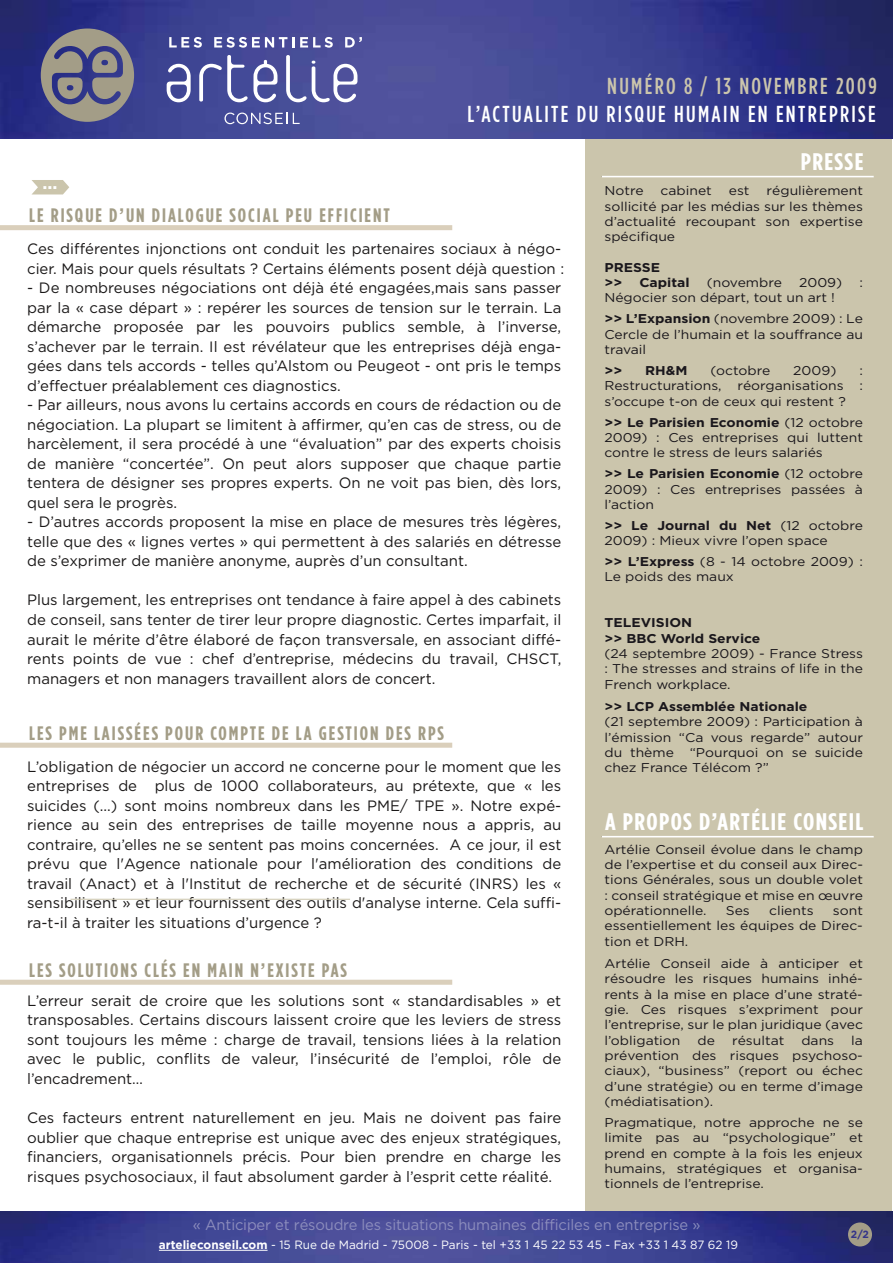
<style>
.page{position:relative;width:893px;height:1263px;background:#fff}
.page>*{position:absolute;margin:0;border:0;box-sizing:border-box;transform-origin:0 0}
.t1{font:700 24px "Gotham Condensed";letter-spacing:.05em;color:#fff;scale:1.11 1}
.t2{font:500 23.1px "Gotham Condensed";letter-spacing:.1em;color:#fff}
.t3{font:500 23.1px "Gotham Condensed";letter-spacing:.1em;color:#cbc5ac}
.t4{font:700 19.5px "Gotham Condensed";letter-spacing:.1em;color:#a39d87}
.t5{font:700 18px "Gotham";color:#fff}
.t6{font:15px/19.5px "Gotham";color:#1a1818;text-align:justify}
.t7{font:15px "Gotham";letter-spacing:-.01em;color:#8c8dbd}
.t8{font:12.75px/15.3px "Gotham";color:#1a171c;text-align:justify;scale:1.09 1}
.t9{font:700 12.75px/15.3px "Gotham";color:#1a171c;scale:1.09 1}
.t10{font:12px "Gotham";color:#fff}
.t11{font:700 10.5px "Gotham";color:#343589}
.s1{font-weight:700}
</style>
<div class="page">
<div style="left:586px;top:131px;width:306px;height:1090px;background:#cbc5ac"></div>
<div style="left:0;top:225px;width:452px;height:5px;background:#dacfbb"></div>
<div style="left:0;top:743px;width:452px;height:5px;background:#dacfbb"></div>
<div style="left:0;top:980px;width:452px;height:5px;background:#dacfbb"></div>
<hr style="left:602px;top:176px;width:272px;height:1px;background:#fff">
<hr style="left:602px;top:836px;width:272px;height:1px;background:#fff">
<img style="left:0;top:1211px;width:893px;height:52px">
<img style="left:0;top:0;width:892px;height:138px">
<svg style="left:224px;top:113px;width:76px;height:11px"></svg>
<svg style="left:167px;top:64px;width:24px;height:38px"></svg>
<svg style="left:286px;top:55px;width:71px;height:47px"></svg>
<svg style="left:199px;top:55px;width:78px;height:47px"></svg>
<svg style="left:169px;top:37px;width:33px;height:11px"></svg>
<svg style="left:214px;top:37px;width:119px;height:11px"></svg>
<svg style="left:345px;top:37px;width:17px;height:11px"></svg>
<svg style="left:41px;top:29px;width:93px;height:93px;background:#737287"></svg>
<hr style="left:159px;top:1250px;width:109px;height:1px;background:#fff">
<svg style="left:32px;top:180px;width:37px;height:14px"></svg>
<div style="left:848px;top:1222px;width:24px;height:24px;background:#a39d87;border-radius:50%"></div>
<h2 class="t3" style="left:607px;top:73px;width:271px">NUMÉRO 8 / 13 NOVEMBRE 2009</h2>
<h2 class="t2" style="left:468px;top:101px;width:409px">L’ACTUALITE DU RISQUE HUMAIN EN ENTREPRISE</h2>
<p class="t5" style="left:42px;top:172px;width:17px">...</p>
<h3 class="t4" style="left:29px;top:204px;width:362px">LE RISQUE D’UN DIALOGUE SOCIAL PEU EFFICIENT</h3>
<p class="t6" style="left:27px;top:239px;width:538px">Ces différentes injonctions ont conduit les partenaires sociaux à négo&shy;cier. Mais pour quels résultats ? Certains éléments posent déjà question :</p>
<p class="t6" style="left:27px;top:278px;width:536px">- De nombreuses négociations ont déjà été engagées,mais sans passer par la « case départ » : repérer les sources de tension sur le terrain. La démarche proposée par les pouvoirs publics semble, à l’inverse, s’achever par le terrain. Il est révélateur que les entreprises déjà enga&shy;gées dans tels accords - telles qu’Alstom ou Peugeot - ont pris le temps d’effectuer préalablement ces diagnostics.</p>
<p class="t6" style="left:27px;top:395px;width:536px">- Par ailleurs, nous avons lu certains accords en cours de rédaction ou de négociation. La plupart se limitent à affirmer, qu’en cas de stress, ou de harcèlement, il sera procédé à une “évaluation” par des experts choisis de manière “concertée”. On peut alors supposer que chaque partie tentera de désigner ses propres experts. On ne voit pas bien, dès lors, quel sera le progrès.</p>
<p class="t6" style="left:27px;top:512px;width:536px">- D’autres accords proposent la mise en place de mesures très légères, telle que des « lignes vertes » qui permettent à des salariés en détresse de s’exprimer de manière anonyme, auprès d’un consultant.</p>
<p class="t6" style="left:27px;top:590px;width:536px">Plus largement, les entreprises ont tendance à faire appel à des cabinets de conseil, sans tenter de tirer leur propre diagnostic. Certes imparfait, il aurait le mérite d’être élaboré de façon transversale, en associant diffé&shy;rents points de vue : chef d’entreprise, médecins du travail, CHSCT, managers et non managers travaillent alors de concert.</p>
<h3 class="t4" style="left:29px;top:722px;width:416px">LES PME LAISSÉES POUR COMPTE DE LA GESTION DES RPS</h3>
<p class="t6" style="left:27px;top:757px;width:536px">L’obligation de négocier un accord ne concerne pour le moment que les entreprises de plus de 1000 collaborateurs, au prétexte, que « les suicides (...) sont moins nombreux dans les PME/ TPE ». Notre expé&shy;rience au sein des entreprises de taille moyenne nous a appris, au contraire, qu’elles ne se sentent pas moins concernées. A ce jour, il est prévu que l'Agence nationale pour l'amélioration des conditions de travail (Anact) et à l'Institut de recherche et de sécurité (INRS) les « sensibilisent » et leur fournissent des outils d'analyse interne. Cela suffi&shy;ra-t-il à traiter les situations d’urgence ?</p>
<h3 class="t4" style="left:29px;top:959px;width:319px">LES SOLUTIONS CLÉS EN MAIN N’EXISTE PAS</h3>
<p class="t6" style="left:27px;top:991px;width:536px">L’erreur serait de croire que les solutions sont « standardisables » et transposables. Certains discours laissent croire que les leviers de stress sont toujours les même : charge de travail, tensions liées à la relation avec le public, conflits de valeur, l’insécurité de l’emploi, rôle de l’encadrement…</p>
<p class="t6" style="left:27px;top:1108px;width:536px">Ces facteurs entrent naturellement en jeu. Mais ne doivent pas faire oublier que chaque entreprise est unique avec des enjeux stratégiques, financiers, organisationnels précis. Pour bien prendre en charge les risques psychosociaux, il faut absolument garder à l’esprit cette réalité.</p>
<h1 class="t1" style="left:801px;top:148px;width:58px">PRESSE</h1>
<p class="t8" style="left:604px;top:183px;width:239px;text-indent:162px">régulièrement sollicité par les médias sur les thèmes d’actualité recoupant son expertise spécifique</p>
<p class="t9" style="left:604px;top:259px;width:53px">PRESSE &gt;&gt;</p>
<p class="t8" style="left:604px;top:183px;width:37px">Notre</p>
<p class="t8" style="left:661px;top:183px;width:49px">cabinet</p>
<p class="t8" style="left:729px;top:183px;width:20px">est</p>
<p class="t9" style="left:639px;top:275px;width:48px">Capital</p>
<p class="t8" style="left:707px;top:275px;width:70px">(novembre</p>
<p class="t8" style="left:799px;top:275px;width:41px">2009)</p>
<p class="t8" style="left:859px;top:275px;width:5px">:</p>
<p class="t8" style="left:604px;top:287px;width:239px;line-height:21px">Négocier son départ, tout un art !<br><span class="s1">&gt;&gt; L’Expansion</span> (novembre 2009) : Le</p>
<p class="t8" style="left:604px;top:326px;width:239px">Cercle de l’humain et la souffrance au travail</p>
<p class="t9" style="left:604px;top:362px;width:18px">&gt;&gt;</p>
<p class="t9" style="left:645px;top:362px;width:40px">RH&amp;M</p>
<p class="t8" style="left:710px;top:363px;width:56px">(octobre</p>
<p class="t8" style="left:793px;top:363px;width:41px">2009)</p>
<p class="t8" style="left:604px;top:363px;width:239px;text-indent:255px">:<br>Restructurations, réorganisations : s’occupe t-on de ceux qui restent ?</p>
<p class="t8" style="left:604px;top:414px;width:239px"><span class="s1">&gt;&gt; Le Parisien Economie</span> (12 octobre 2009) : Ces entreprises qui luttent contre le stress de leurs salariés</p>
<p class="t8" style="left:604px;top:466px;width:239px"><span class="s1">&gt;&gt; Le Parisien Economie</span> (12 octobre 2009) : Ces entreprises passées à l’action</p>
<p class="t8" style="left:604px;top:517px;width:239px"><span class="s1">&gt;&gt; Le Journal du Net</span> (12 octobre<br>2009) : Mieux vivre l’open space</p>
<p class="t8" style="left:604px;top:554px;width:239px"><span class="s1">&gt;&gt; L’Express</span> (8 - 14 octobre 2009) :<br>Le poids des maux</p>
<p class="t9" style="left:604px;top:615px;width:145px">TELEVISION<br>&gt;&gt; BBC World Service</p>
<p class="t8" style="left:604px;top:645px;width:239px">(24 septembre 2009) - France Stress : The stresses and strains of life in the French workplace.</p>
<p class="t9" style="left:604px;top:698px;width:188px">&gt;&gt; LCP Assemblée Nationale</p>
<p class="t8" style="left:604px;top:714px;width:239px">(21 septembre 2009) : Participation à l’émission “Ca vous regarde” autour du thème “Pourquoi on se suicide chez France Télécom ?”</p>
<h1 class="t1" style="left:605px;top:808px;width:234px">A PROPOS D’ARTÉLIE CONSEIL</h1>
<p class="t8" style="left:604px;top:841px;width:239px">Artélie Conseil évolue dans le champ de l’expertise et du conseil aux Direc&shy;tions Générales, sous un double volet : conseil stratégique et mise en œuvre opérationnelle.</p>
<p class="t8" style="left:726px;top:903px;width:24px">Ses</p>
<p class="t8" style="left:769px;top:903px;width:42px">clients</p>
<p class="t8" style="left:604px;top:903px;width:239px;text-indent:228px">sont essentiellement les équipes de Direc&shy;tion et DRH.</p>
<p class="t8" style="left:604px;top:956px;width:239px">Artélie Conseil aide à anticiper et résoudre les risques humains inhé&shy;rents à la mise en place d’une straté&shy;gie. Ces risques s’expriment pour l’entreprise, sur le plan juridique (avec l’obligation</p>
<p class="t8" style="left:698px;top:1032px;width:18px">de</p>
<p class="t8" style="left:732px;top:1032px;width:49px">résultat</p>
<p class="t8" style="left:801px;top:1032px;width:32px">dans</p>
<p class="t8" style="left:604px;top:1032px;width:239px;text-indent:247px">la prévention des risques psychoso&shy;ciaux), “business” (report ou échec d’une stratégie) ou en terme d’image (médiatisation).</p>
<p class="t8" style="left:604px;top:1114px;width:239px">Pragmatique, notre approche ne se limite pas au “psychologique” et prend en compte à la fois les enjeux humains, stratégiques et organisa&shy;tionnels de l’entreprise.</p>
<p class="t7" style="left:193px;top:1217px;width:509px">« Anticiper et résoudre les situations humaines difficiles en entreprise »</p>
<p class="t10" style="left:159px;top:1238px;width:581px"><span class="s1">artelieconseil.com</span> - 15 Rue de Madrid - 75008 - Paris - tel +33 1 45 22 53 45 - Fax +33 1 43 87 62 19</p>
<p class="t11" style="left:851px;top:1228px;width:20px">2/2</p>
</div>
